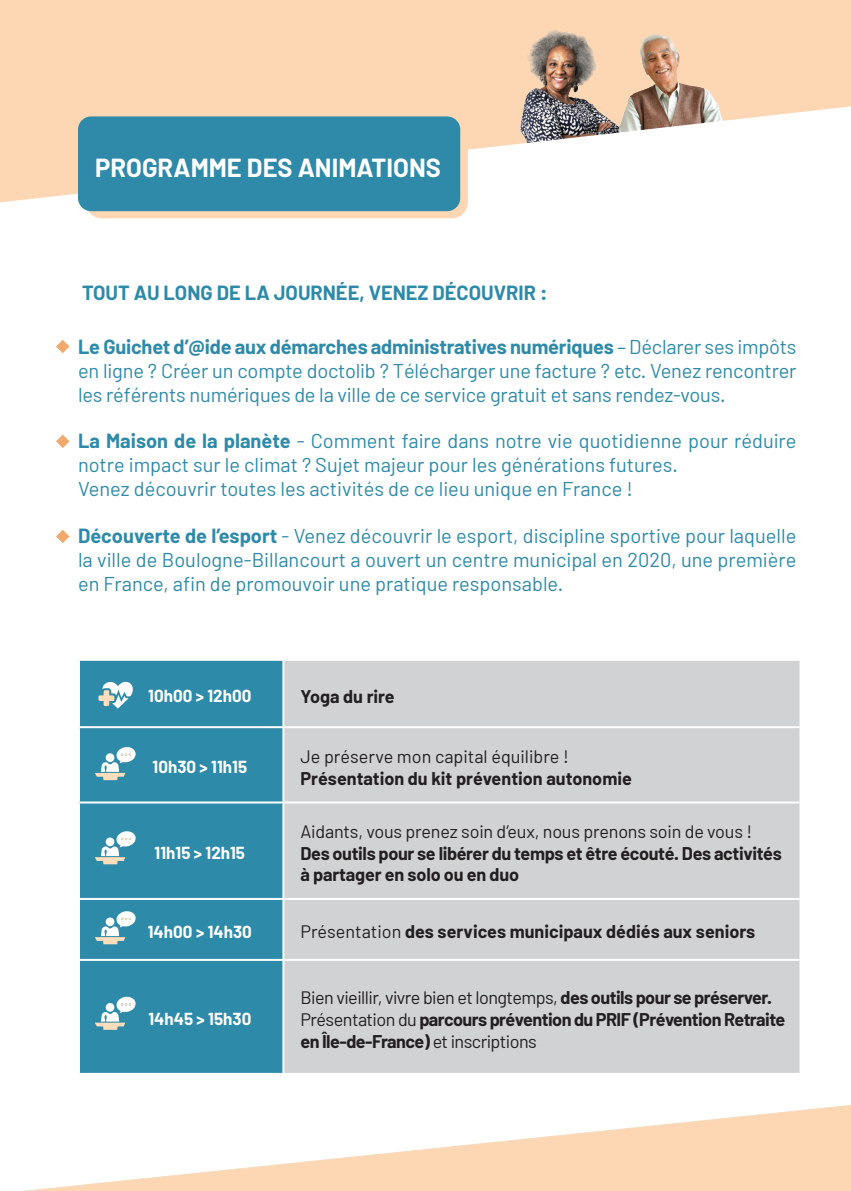
<style>
.page{position:relative;width:851px;height:1191px;background:#fff}
.page>*{position:absolute;margin:0;border:0;box-sizing:border-box;transform-origin:0 0}
.t1{font:700 25.6px "Barlow";color:#fff}
.t2{font:20px/24px "Barlow";color:#2e8aa8;text-align:justify}
.t3{font:700 20px "Barlow";color:#2e8aa9}
.t4{font:700 18px/21.6px "Barlow";letter-spacing:-.02em;color:#231f20}
.t5{font:700 18px "Barlow";color:#231f20}
.t6{font:18px "Barlow";color:#231f20}
.t7{font:700 17px "Barlow";color:#fff}
.s1{font-weight:700}
.s2{font-weight:400}
</style>
<div class="page">
<div style="left:0;top:0;width:850px;height:106px;background:#fdd7b4"></div>
<img style="left:511px;top:15px;width:119px;height:91px">
<svg style="left:23px;top:1105px;width:827px;height:86px"></svg>
<div style="left:80px;top:661px;width:202px;height:411px;background:#2e8aa9"></div>
<div style="left:284px;top:661px;width:515px;height:411px;background:#d1d2d4"></div>
<hr style="left:78px;top:726px;width:205px;height:2px;background:#fff">
<hr style="left:283px;top:726px;width:516px;height:2px;background:#fff">
<hr style="left:78px;top:801px;width:205px;height:2px;background:#fff">
<hr style="left:283px;top:801px;width:516px;height:2px;background:#fff">
<hr style="left:78px;top:898px;width:205px;height:2px;background:#fff">
<hr style="left:283px;top:898px;width:516px;height:2px;background:#fff">
<hr style="left:78px;top:959px;width:205px;height:2px;background:#fff">
<hr style="left:283px;top:959px;width:516px;height:2px;background:#fff">
<svg style="left:95px;top:911px;width:41px;height:33px"></svg>
<svg style="left:95px;top:747px;width:41px;height:33px"></svg>
<svg style="left:95px;top:831px;width:41px;height:33px"></svg>
<svg style="left:95px;top:996px;width:41px;height:33px"></svg>
<svg style="left:98px;top:679px;width:37px;height:29px"></svg>
<img style="left:608px;top:24px;width:141px;height:82px">
<svg style="left:0;top:106px;width:850px;height:241px"></svg>
<svg style="left:86px;top:124px;width:382px;height:94px;background:#f6d4b3"></svg>
<div style="left:78px;top:116px;width:382px;height:95px;background:#2e8aa8;border-radius:13px"></div>
<svg style="left:56px;top:340px;width:13px;height:13px"></svg>
<svg style="left:56px;top:434px;width:13px;height:14px"></svg>
<svg style="left:56px;top:530px;width:13px;height:13px"></svg>
<p class="t1" style="left:95px;top:151px;width:347px">PROGRAMME DES ANIMATIONS</p>
<p class="t3" style="left:82px;top:280px;width:467px">TOUT AU LONG DE LA JOURNÉE, VENEZ DÉCOUVRIR :</p>
<p class="t2" style="left:78px;top:334px;width:719px"><span class="s1">Le Guichet d’@ide aux démarches administratives numériques</span> – Déclarer ses impôts en ligne ? Créer un compte doctolib ? Télécharger une facture ? etc. Venez rencontrer les référents numériques de la ville de ce service gratuit et sans rendez-vous.</p>
<p class="t2" style="left:78px;top:428px;width:719px"><span class="s1">La Maison de la planète</span> - Comment faire dans notre vie quotidienne pour réduire notre impact sur le climat ? Sujet majeur pour les générations futures.</p>
<p class="t2" style="left:78px;top:476px;width:556px">Venez découvrir toutes les activités de ce lieu unique en France !</p>
<p class="t2" style="left:78px;top:523px;width:720px"><span class="s1">Découverte de l’esport</span> - Venez découvrir le esport, discipline sportive pour laquelle la ville de Boulogne-Billancourt a ouvert un centre municipal en 2020, une première en France, afin de promouvoir une pratique responsable.</p>
<p class="t7" style="left:148px;top:685px;width:105px">10h00 &gt; 12h00</p>
<p class="t5" style="left:300px;top:685px;width:96px">Yoga du rire</p>
<p class="t7" style="left:152px;top:756px;width:96px">10h30 &gt; 11h15</p>
<p class="t7" style="left:155px;top:842px;width:92px">11h15 &gt; 12h15</p>
<p class="t6" style="left:300px;top:745px;width:270px">Je préserve mon capital équilibre !</p>
<p class="t5" style="left:300px;top:767px;width:333px">Présentation du kit prévention autonomie</p>
<p class="t4" style="left:300px;top:820px;width:483px"><span class="s2">Aidants, vous prenez soin d’eux, nous prenons soin de vous !<br></span>Des outils pour se libérer du temps et être écouté. Des activités à partager en solo ou en duo</p>
<p class="t7" style="left:148px;top:921px;width:106px">14h00 &gt; 14h30</p>
<p class="t5" style="left:300px;top:920px;width:456px"><span class="s2">Présentation</span> des services municipaux dédiés aux seniors</p>
<p class="t7" style="left:148px;top:1008px;width:104px">14h45 &gt; 15h30</p>
<p class="t4" style="left:300px;top:986px;width:486px"><span class="s2">Bien vieillir, vivre bien et longtemps,</span> des outils pour se préserver.<br><span class="s2">Présentation du</span> parcours prévention du PRIF (Prévention Retraite en Île-de-France) <span class="s2">et inscriptions</span></p>
</div>
